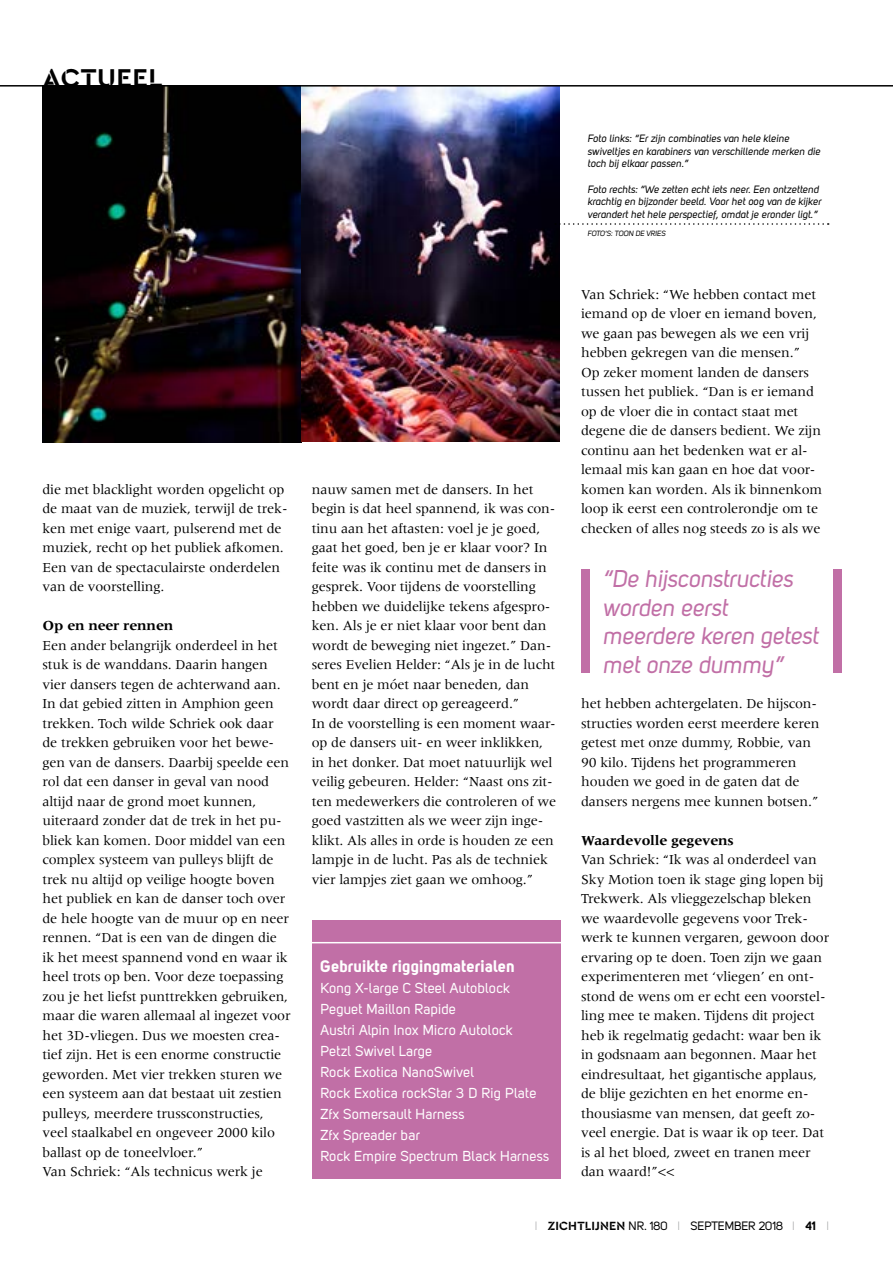
<style>
.page{position:relative;width:893px;height:1263px;background:#fff}
.page>*{position:absolute;margin:0;border:0;box-sizing:border-box;transform-origin:0 0}
.t1{font:700 27px "Cera Stencil PRO";letter-spacing:.02em;color:#000}
.t2{font:24px/28.5px "Uni Sans Regular Italic";letter-spacing:-.01em;color:#c16fa6}
.t3{font:16.5px "Uni Sans Bold";letter-spacing:.01em;color:#fff}
.t4{font:14.25px/19.5px "Meridien";letter-spacing:-.01em;color:#000}
.t5{font:14.25px/21px "Uni Sans Regular";letter-spacing:.01em;color:#fff}
.t6{font:700 14.25px "Meridien";letter-spacing:-.01em;color:#000}
.t7{font:12px "Uni Sans Regular";letter-spacing:-.005em;color:#000}
.t8{font:10.5px/12.6px "Uni Sans Regular Italic";color:#000}
.t9{font:7.5px "Uni Sans Regular Italic";letter-spacing:-.01em;color:#000}
.s1{font-family:"Uni Sans Light";color:#87888a}
.s2{font-family:"Cera Stencil PRO";font-weight:700;font-size:12.45px}
.s3{font-family:"Uni Sans Bold"}
</style>
<div class="page">
<img style="left:43px;top:85px;width:517px;height:357px">
<hr style="left:162px;top:85px;width:731px;height:2px;background:#000">
<hr style="left:0;top:85px;width:44px;height:2px;background:#000">
<div style="left:312px;top:920px;width:248px;height:259px;background:#c16fa6"></div>
<hr style="left:307px;top:942px;width:348px;height:1px;background:#fff">
<svg style="left:555px;top:223px;width:274px;height:2px"></svg>
<div style="left:581px;top:569px;width:9px;height:104px;background:#c16fa6"></div>
<div style="left:833px;top:569px;width:9px;height:104px;background:#c16fa6"></div>
<h1 class="t1" style="left:43px;top:60px;width:121px">ACTUEEL</h1>
<p class="t4" style="left:43px;top:479px;width:247px">die met blacklight worden opgelicht op de maat van de muziek, terwijl de trek&shy;ken met enige vaart, pulserend met de muziek, recht op het publiek afkomen.<br>Een van de spectaculairste onderdelen van de voorstelling.</p>
<p class="t6" style="left:43px;top:618px;width:132px">Op en neer rennen</p>
<p class="t4" style="left:43px;top:635px;width:250px">Een ander belangrijk onderdeel in het stuk is de wanddans. Daarin hangen vier dansers tegen de achterwand aan.<br>In dat gebied zitten in Amphion geen trekken. Toch wilde Schriek ook daar de trekken gebruiken voor het bewe&shy;gen van de dansers. Daarbij speelde een rol dat een danser in geval van nood altijd naar de grond moet kunnen, uiteraard zonder dat de trek in het pu&shy;bliek kan komen. Door middel van een complex systeem van pulleys blijft de trek nu altijd op veilige hoogte boven het publiek en kan de danser toch over de hele hoogte van de muur op en neer rennen. “Dat is een van de dingen die ik het meest spannend vond en waar ik heel trots op ben. Voor deze toepassing zou je het liefst punttrekken gebruiken, maar die waren allemaal al ingezet voor het 3D-vliegen. Dus we moesten crea&shy;tief zijn. Het is een enorme constructie geworden. Met vier trekken sturen we een systeem aan dat bestaat uit zestien pulleys, meerdere trussconstructies, veel staalkabel en ongeveer 2000 kilo ballast op de toneelvloer.”<br>Van Schriek: “Als technicus werk je</p>
<p class="t4" style="left:312px;top:479px;width:246px">nauw samen met de dansers. In het begin is dat heel spannend, ik was con&shy;tinu aan het aftasten: voel je je goed, gaat het goed, ben je er klaar voor? In feite was ik continu met de dansers in gesprek. Voor tijdens de voorstelling hebben we duidelijke tekens afgespro&shy;ken. Als je er niet klaar voor bent dan wordt de beweging niet ingezet.” Dan&shy;seres Evelien Helder: “Als je in de lucht bent en je móet naar beneden, dan wordt daar direct op gereageerd.”<br>In de voorstelling is een moment waar&shy;op de dansers uit- en weer inklikken, in het donker. Dat moet natuurlijk wel veilig gebeuren. Helder: “Naast ons zit&shy;ten medewerkers die controleren of we goed vastzitten als we weer zijn inge&shy;klikt. Als alles in orde is houden ze een lampje in de lucht. Pas als de techniek vier lampjes ziet gaan we omhoog.”</p>
<p class="t3" style="left:321px;top:956px;width:196px">Gebruikte riggingmaterialen</p>
<p class="t5" style="left:321px;top:977px;width:230px">Kong X-large C Steel Autoblock<br>Peguet Maillon Rapide<br>Austri Alpin Inox Micro Autolock<br>Petzl Swivel Large<br>Rock Exotica NanoSwivel<br>Rock Exotica rockStar 3 D Rig Plate<br>Zfx Somersault Harness<br>Zfx Spreader bar<br>Rock Empire Spectrum Black Harness</p>
<p class="t8" style="left:587px;top:132px;width:234px">Foto links: “Er zijn combinaties van hele kleine swiveltjes en karabiners van verschillende merken die toch bij elkaar passen.”</p>
<p class="t8" style="left:587px;top:182px;width:235px">Foto rechts: “We zetten echt iets neer. Een ontzettend krachtig en bijzonder beeld. Voor het oog van de kijker verandert het hele perspectief, omdat je eronder ligt.”</p>
<p class="t9" style="left:587px;top:229px;width:80px">FOTO’S: TOON DE VRIES</p>
<p class="t4" style="left:581px;top:284px;width:243px">Van Schriek: “We hebben contact met iemand op de vloer en iemand boven, we gaan pas bewegen als we een vrij hebben gekregen van die mensen.”<br>Op zeker moment landen de dansers tussen het publiek. “Dan is er iemand op de vloer die in contact staat met degene die de dansers bedient. We zijn continu aan het bedenken wat er al&shy;lemaal mis kan gaan en hoe dat voor&shy;komen kan worden. Als ik binnenkom loop ik eerst een controlerondje om te checken of alles nog steeds zo is als we</p>
<h2 class="t2" style="left:602px;top:564px;width:217px">“De hijsconstructies worden eerst meerdere keren getest met onze dummy”</h2>
<p class="t4" style="left:581px;top:694px;width:240px">het hebben achtergelaten. De hijscon&shy;structies worden eerst meerdere keren getest met onze dummy, Robbie, van 90 kilo. Tijdens het programmeren houden we goed in de gaten dat de dansers nergens mee kunnen botsen.”</p>
<p class="t6" style="left:581px;top:832px;width:154px">Waardevolle gegevens</p>
<p class="t4" style="left:581px;top:850px;width:250px">Van Schriek: “Ik was al onderdeel van Sky Motion toen ik stage ging lopen bij Trekwerk. Als vlieggezelschap bleken we waardevolle gegevens voor Trek&shy;werk te kunnen vergaren, gewoon door ervaring op te doen. Toen zijn we gaan experimenteren met ‘vliegen’ en ont&shy;stond de wens om er echt een voorstel&shy;ling mee te maken. Tijdens dit project heb ik regelmatig gedacht: waar ben ik in godsnaam aan begonnen. Maar het eindresultaat, het gigantische applaus, de blije gezichten en het enorme en&shy;thousiasme van mensen, dat geeft zo&shy;veel energie. Dat is waar ik op teer. Dat is al het bloed, zweet en tranen meer dan waard!”&lt;&lt;</p>
<p class="t7" style="left:535px;top:1219px;width:296px"><span class="s1">I</span> <span class="s2">ZICHTLIJNEN</span> NR. 180 <span class="s1">I</span> SEPTEMBER 2018 <span class="s1">I</span> <span class="s3">41</span> <span class="s1">I</span></p>
</div>
